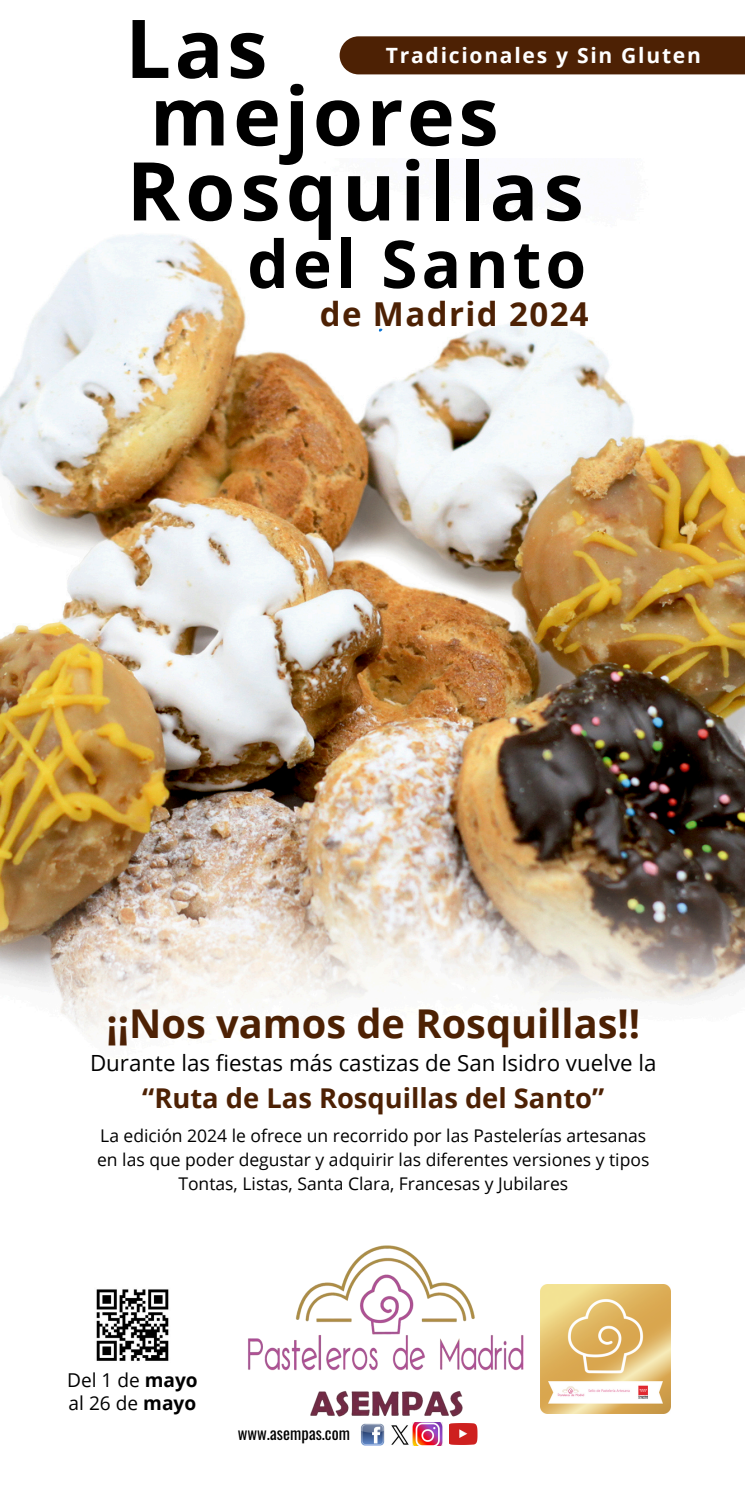
<style>
.page{position:relative;width:745px;height:1489px;background:#fff}
.page>*{position:absolute;margin:0;border:0;box-sizing:border-box;transform-origin:0 0}
.t1{font:700 81.25px/67.5px "Open Sans";letter-spacing:.06em;color:#000}
.t2{font:700 66px "Open Sans";letter-spacing:.06em;color:#000}
.t3{font:700 39.75px "Open Sans";color:#4d2104}
.t4{font:700 33px "Open Sans";letter-spacing:.045em;color:#4d2104}
.t5{font:700 27.25px "Open Sans";color:#4d2104}
.t6{font:22.25px "Open Sans";color:#000}
.t7{font:700 21px "Open Sans";letter-spacing:.08em;color:#fff}
.t8{font:19px/22.2px "Open Sans";color:#000}
.t9{font:17.5px/24.5px "Open Sans";color:#000;text-align:center}
.t10{font:16.5px "Oswald";color:#000}
.s1{font-weight:700}
</style>
<div class="page">
<img style="left:248px;top:1245px;width:276px;height:180px">
<img style="left:540px;top:1284px;width:130px;height:130px">
<img style="left:387px;top:1424px;width:25px;height:21px">
<img style="left:412px;top:1423px;width:30px;height:22px">
<img style="left:358px;top:1421px;width:29px;height:25px">
<img style="left:449px;top:1423px;width:28px;height:22px">
<img style="left:0;top:234px;width:744px;height:803px">
<img style="left:96px;top:1289px;width:73px;height:72px">
<div style="left:339px;top:36px;width:405px;height:38px;background:#4d2104"></div>
<p class="t1" style="left:150px;top:13px;width:350px;text-indent:-25px">Las mejores</p>
<p class="t7" style="left:386px;top:41px;width:316px">Tradicionales y Sin Gluten</p>
<p class="t1" style="left:127px;top:155px;width:458px">Rosquillas</p>
<p class="t2" style="left:247px;top:217px;width:340px">del Santo</p>
<p class="t4" style="left:319px;top:290px;width:270px">de Madrid 2024</p>
<p class="t3" style="left:106px;top:996px;width:535px">¡¡Nos vamos de Rosquillas!!</p>
<p class="t6" style="left:90px;top:1047px;width:568px">Durante las fiestas más castizas de San Isidro vuelve la</p>
<p class="t5" style="left:142px;top:1079px;width:463px">“Ruta de Las Rosquillas del Santo”</p>
<p class="t9" style="left:97px;top:1122px;width:553px">La edición 2024 le ofrece un recorrido por las Pastelerías artesanas en las que poder degustar y adquirir las diferentes versiones y tipos<br>Tontas, Listas, Santa Clara, Francesas y Jubilares</p>
<p class="t8" style="left:67px;top:1369px;width:132px">Del 1 de <span class="s1">mayo </span>al 26 de <span class="s1">mayo</span></p>
<p class="t10" style="left:238px;top:1420px;width:114px">www.asempas.com</p>
</div>
